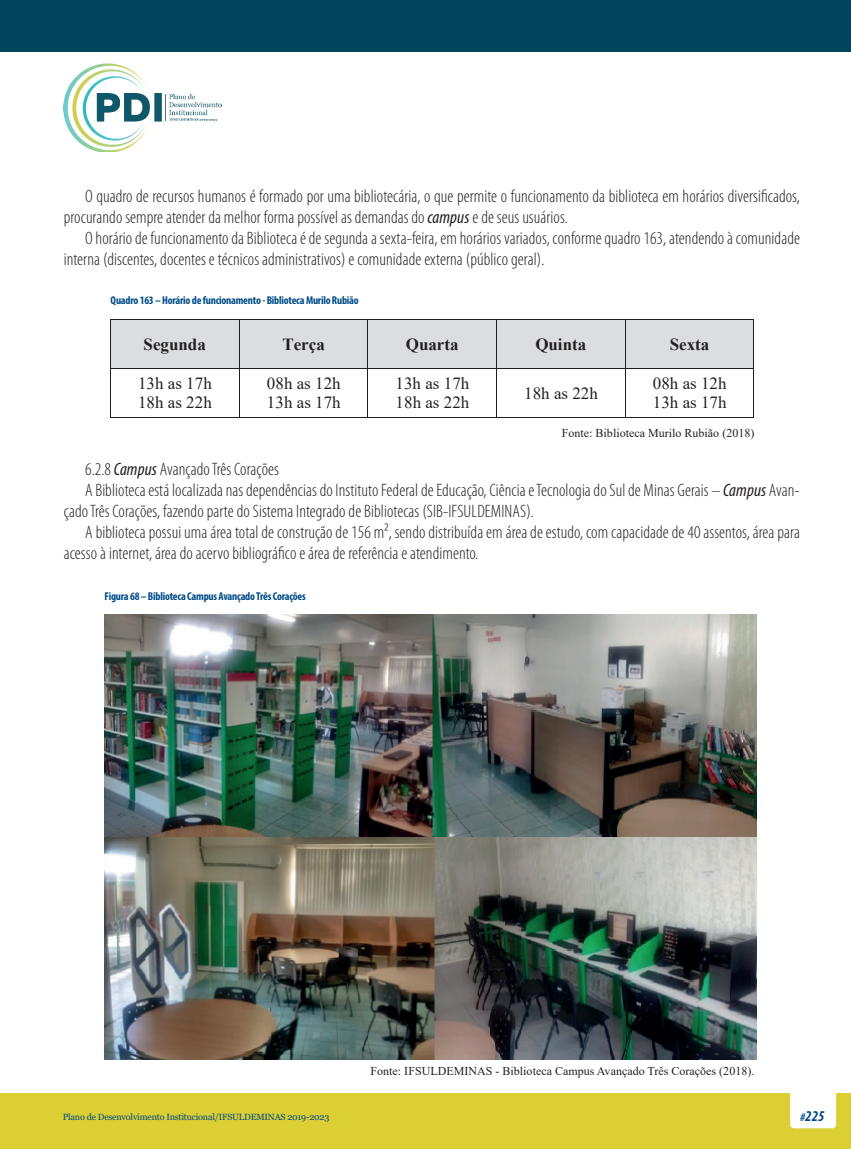
<style>
.page{position:relative;width:851px;height:1149px;background:#fff}
.page>*{position:absolute;margin:0;border:0;box-sizing:border-box;transform-origin:0 0}
.t1{font:300 condensed 18px/21.1px "Myriad Pro";letter-spacing:.005em;color:#231f20}
.t2{font:16.95px/19.6px "Times New Roman";letter-spacing:.005em;color:#231f20}
.t3{font:700 16.95px "Times New Roman";color:#231f20}
.t4{font:italic 700 condensed 15px "Myriad Pro";color:#004b87}
.t5{font:12px "Times New Roman";color:#231f20}
.t6{font:700 condensed 11.4px "Myriad Pro";letter-spacing:-.02em;color:#004b87}
.t7{font:9px "Georgia";letter-spacing:-.02em;color:#004b87}
.s1{font-weight:400;font-style:italic}
.s2{font-size:12px}
</style>
<div class="page">
<div style="left:0;top:1093px;width:850px;height:55px;background:#dccf34"></div>
<div style="left:790px;top:1077px;width:46px;height:50px;background:#fff;border-radius:4px"></div>
<div style="left:0;top:0;width:850px;height:52px;background:#01465a"></div>
<img style="left:64px;top:64px;width:157px;height:88px">
<div style="left:111px;top:319px;width:128px;height:49px;background:#dcdddf"></div>
<div style="left:240px;top:319px;width:127px;height:49px;background:#dcdddf"></div>
<div style="left:368px;top:319px;width:128px;height:49px;background:#dcdddf"></div>
<div style="left:497px;top:319px;width:127px;height:49px;background:#dcdddf"></div>
<div style="left:625px;top:319px;width:128px;height:49px;background:#dcdddf"></div>
<hr style="left:111px;top:319px;width:128px;height:1px;background:#231f20">
<hr style="left:239px;top:319px;width:128px;height:1px;background:#231f20">
<hr style="left:368px;top:319px;width:128px;height:1px;background:#231f20">
<hr style="left:497px;top:319px;width:127px;height:1px;background:#231f20">
<hr style="left:625px;top:319px;width:128px;height:1px;background:#231f20">
<hr style="left:110px;top:319px;width:1px;height:49px;background:#231f20">
<hr style="left:239px;top:319px;width:1px;height:49px;background:#231f20">
<hr style="left:367px;top:319px;width:1px;height:49px;background:#231f20">
<hr style="left:496px;top:319px;width:1px;height:49px;background:#231f20">
<hr style="left:624px;top:319px;width:1px;height:49px;background:#231f20">
<hr style="left:753px;top:319px;width:1px;height:49px;background:#231f20">
<hr style="left:111px;top:368px;width:128px;height:1px;background:#231f20">
<hr style="left:239px;top:368px;width:128px;height:1px;background:#231f20">
<hr style="left:368px;top:368px;width:128px;height:1px;background:#231f20">
<hr style="left:497px;top:368px;width:127px;height:1px;background:#231f20">
<hr style="left:625px;top:368px;width:128px;height:1px;background:#231f20">
<hr style="left:110px;top:368px;width:1px;height:49px;background:#231f20">
<hr style="left:111px;top:417px;width:128px;height:1px;background:#231f20">
<hr style="left:239px;top:368px;width:1px;height:49px;background:#231f20">
<hr style="left:239px;top:417px;width:128px;height:1px;background:#231f20">
<hr style="left:367px;top:368px;width:1px;height:49px;background:#231f20">
<hr style="left:368px;top:417px;width:128px;height:1px;background:#231f20">
<hr style="left:496px;top:368px;width:1px;height:49px;background:#231f20">
<hr style="left:497px;top:417px;width:127px;height:1px;background:#231f20">
<hr style="left:624px;top:368px;width:1px;height:49px;background:#231f20">
<hr style="left:625px;top:417px;width:128px;height:1px;background:#231f20">
<hr style="left:753px;top:368px;width:1px;height:49px;background:#231f20">
<img style="left:105px;top:614px;width:651px;height:444px">
<p class="t1" style="left:64px;top:186px;width:737px;text-indent:21px">O quadro de recursos humanos é formado por uma bibliotecária, o que permite o funcionamento da biblioteca em horários diversificados, procurando sempre atender da melhor forma possível as demandas do <span class="s1">campus</span> e de seus usuários.</p>
<p class="t1" style="left:64px;top:228px;width:737px;text-indent:21px">O horário de funcionamento da Biblioteca é de segunda a sexta-feira, em horários variados, conforme quadro 163, atendendo à comunidade interna (discentes, docentes e técnicos administrativos) e comunidade externa (público geral).</p>
<p class="t6" style="left:111px;top:293px;width:249px">Quadro 163 – Horário de funcionamento - Biblioteca Murilo Rubião</p>
<p class="t3" style="left:143px;top:332px;width:64px">Segunda</p>
<p class="t3" style="left:282px;top:332px;width:44px">Terça</p>
<p class="t3" style="left:406px;top:332px;width:54px">Quarta</p>
<p class="t3" style="left:535px;top:332px;width:52px">Quinta</p>
<p class="t3" style="left:669px;top:332px;width:41px">Sexta</p>
<p class="t2" style="left:138px;top:372px;width:75px">13h as 17h<br>18h as 22h</p>
<p class="t2" style="left:267px;top:372px;width:75px">08h as 12h<br>13h as 17h</p>
<p class="t2" style="left:395px;top:372px;width:75px">13h as 17h<br>18h as 22h</p>
<p class="t2" style="left:524px;top:382px;width:75px">18h as 22h</p>
<p class="t2" style="left:652px;top:372px;width:75px">08h as 12h<br>13h as 17h</p>
<p class="t5" style="left:561px;top:424px;width:194px">Fonte: Biblioteca Murilo Rubião (2018)</p>
<p class="t1" style="left:85px;top:458px;width:195px">6.2.8 <span class="s1">Campus</span> Avançado Três Corações</p>
<p class="t1" style="left:85px;top:479px;width:716px">A Biblioteca está localizada nas dependências do Instituto Federal de Educação, Ciência e Tecnologia do Sul de Minas Gerais – <span class="s1">Campus</span> Avan-</p>
<p class="t1" style="left:64px;top:500px;width:471px">çado Três Corações, fazendo parte do Sistema Integrado de Bibliotecas (SIB-IFSULDEMINAS).</p>
<p class="t1" style="left:85px;top:522px;width:716px">A biblioteca possui uma área total de construção de 156 m², sendo distribuída em área de estudo, com capacidade de 40 assentos, área para</p>
<p class="t1" style="left:64px;top:543px;width:416px">acesso à internet, área do acervo bibliográfico e área de referência e atendimento.</p>
<p class="t6" style="left:104px;top:588px;width:203px">Figura 68 – Biblioteca Campus Avançado Três Corações</p>
<p class="t5" style="left:370px;top:1062px;width:385px">Fonte: IFSULDEMINAS - Biblioteca Campus Avançado Três Corações (2018).</p>
<p class="t7" style="left:63px;top:1111px;width:268px">Plano de Desenvolvimento Institucional/IFSULDEMINAS 2019-2023</p>
<p class="t4" style="left:800px;top:1105px;width:26px"><span class="s2">#</span>225</p>
</div>
